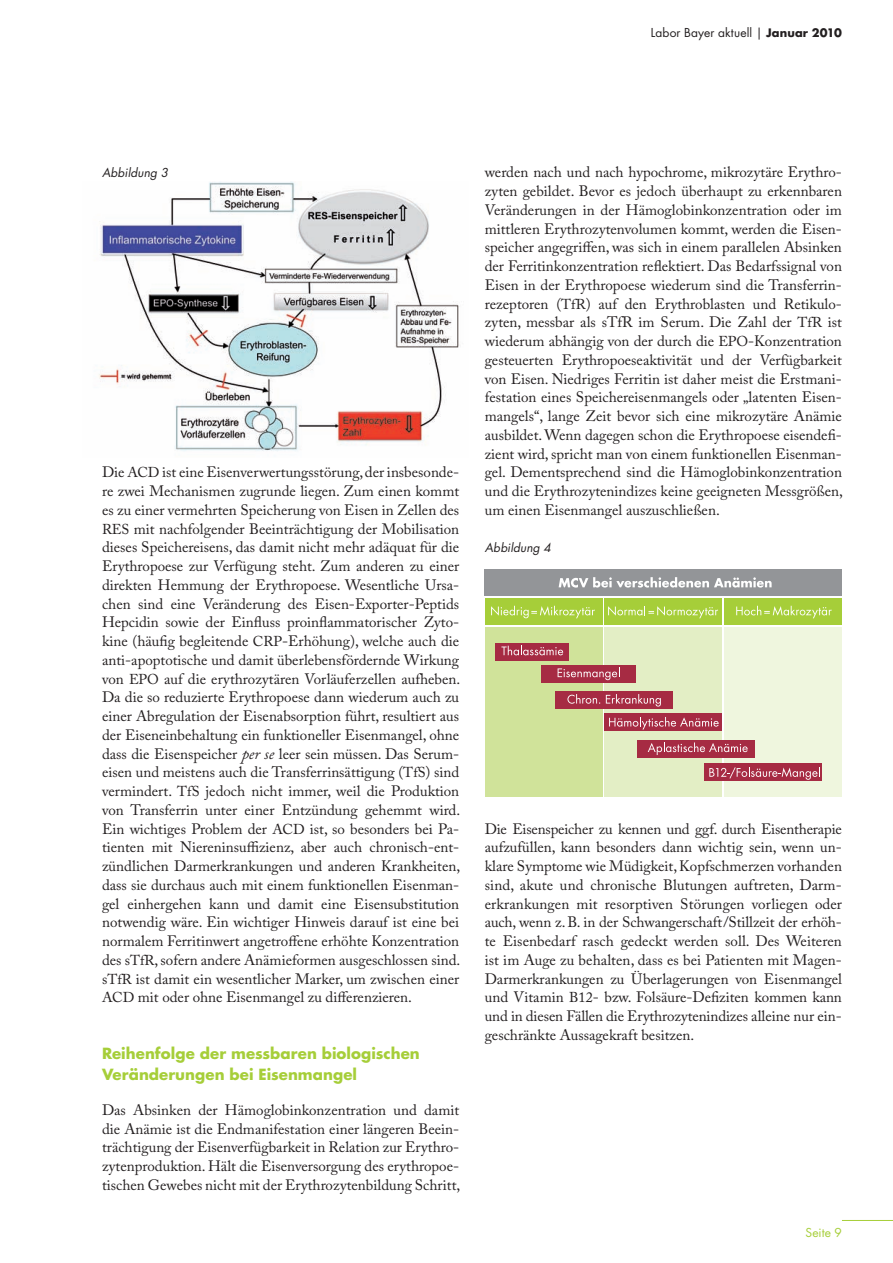
<style>
.page{position:relative;width:893px;height:1263px;background:#fff}
.page>*{position:absolute;margin:0;border:0;box-sizing:border-box;transform-origin:0 0}
.t1{font:15px/18.8px "Adobe Caslon Pro";color:#231f20;text-align:justify}
.t2{font:700 15px/21px "Futura LT";letter-spacing:.005em;color:#a6ce39}
.t3{font:12px "Futura LT";letter-spacing:.01em;color:#231f20}
.t4{font:italic 12px "Futura LT";letter-spacing:.005em;color:#231f20}
.t5{font:12px "Futura LT";letter-spacing:.01em;color:#a6ce39}
.s1{font-weight:700;font-size:11.4px}
.s2{font-size:14.25px}
.s3{font-style:italic;font-size:15.75px}
</style>
<div class="page">
<hr style="left:842px;top:1220px;width:51px;height:1px;background:#a6ce39">
<img style="left:99px;top:182px;width:360px;height:269px">
<div style="left:485px;top:627px;width:117px;height:169px;background:#d0e39a"></div>
<div style="left:605px;top:627px;width:117px;height:169px;background:#e3eec5"></div>
<div style="left:724px;top:627px;width:118px;height:169px;background:#eff6de"></div>
<div style="left:496px;top:643px;width:73px;height:17px;background:#a62b43"></div>
<div style="left:542px;top:665px;width:94px;height:17px;background:#a62b43"></div>
<div style="left:555px;top:691px;width:118px;height:18px;background:#a62b43"></div>
<div style="left:605px;top:714px;width:117px;height:17px;background:#a62b43"></div>
<div style="left:638px;top:740px;width:117px;height:17px;background:#a62b43"></div>
<div style="left:704px;top:763px;width:118px;height:18px;background:#a62b43"></div>
<div style="left:485px;top:570px;width:357px;height:26px;background:#939598"></div>
<div style="left:485px;top:598px;width:117px;height:26px;background:#a6ce39"></div>
<div style="left:605px;top:598px;width:117px;height:26px;background:#a6ce39"></div>
<div style="left:724px;top:598px;width:118px;height:26px;background:#a6ce39"></div>
<svg style="left:491px;top:606px;width:104px;height:12px"></svg>
<svg style="left:608px;top:606px;width:110px;height:12px"></svg>
<svg style="left:736px;top:606px;width:96px;height:12px"></svg>
<svg style="left:501px;top:646px;width:62px;height:9px"></svg>
<svg style="left:558px;top:668px;width:62px;height:12px"></svg>
<svg style="left:567px;top:694px;width:33px;height:10px"></svg>
<svg style="left:606px;top:694px;width:55px;height:12px"></svg>
<svg style="left:609px;top:717px;width:110px;height:12px"></svg>
<svg style="left:648px;top:742px;width:100px;height:13px"></svg>
<svg style="left:709px;top:767px;width:111px;height:13px"></svg>
<svg style="left:559px;top:577px;width:213px;height:11px"></svg>
<p class="t3" style="left:651px;top:24px;width:193px">Labor Bayer aktuell | <span class="s1">Januar 2010</span></p>
<p class="t4" style="left:102px;top:165px;width:68px">Abbildung 3</p>
<p class="t1" style="left:102px;top:463px;width:360px">Die <span class="s2">ACD</span> ist eine Eisenverwertungsstörung, der insbesonde&shy;re zwei Mechanismen zugrunde liegen. Zum einen kommt es zu einer vermehrten Speicherung von Eisen in Zellen des <span class="s2">RES</span> mit nachfolgender Beeinträchtigung der Mobilisation dieses Speichereisens, das damit nicht mehr adäquat für die Erythropoese zur Verfügung steht. Zum anderen zu einer direkten Hemmung der Erythropoese. Wesentliche Ursa&shy;chen sind eine Veränderung des Eisen-Exporter-Peptids Hepcidin sowie der Einfluss proinflammatorischer Zyto&shy;kine (häufig begleitende <span class="s2">CRP</span>-Erhöhung), welche auch die anti-apoptotische und damit überlebensfördernde Wirkung von <span class="s2">EPO</span> auf die erythrozytären Vorläuferzellen aufheben.<br>Da die so reduzierte Erythropoese dann wiederum auch zu einer Abregulation der Eisenabsorption führt, resultiert aus der Eiseneinbehaltung ein funktioneller Eisenmangel, ohne dass die Eisenspeicher <span class="s3">per se</span> leer sein müssen. Das Serum&shy;eisen und meistens auch die Transferrinsättigung (<span class="s2">TfS</span>) sind vermindert. <span class="s2">TfS</span> jedoch nicht immer, weil die Produktion von Transferrin unter einer Entzündung gehemmt wird.<br>Ein wichtiges Problem der <span class="s2">ACD</span> ist, so besonders bei Pa&shy;tienten mit Niereninsuffizienz, aber auch chronisch-ent&shy;zündlichen Darmerkrankungen und anderen Krankheiten, dass sie durchaus auch mit einem funktionellen Eisenman&shy;gel einhergehen kann und damit eine Eisensubstitution notwendig wäre. Ein wichtiger Hinweis darauf ist eine bei normalem Ferritinwert angetroffene erhöhte Konzentration des s<span class="s2">TfR</span>, sofern andere Anämieformen ausgeschlossen sind. s<span class="s2">TfR</span> ist damit ein wesentlicher Marker, um zwischen einer <span class="s2">ACD</span> mit oder ohne Eisenmangel zu differenzieren.</p>
<p class="t2" style="left:102px;top:1042px;width:319px">Reihenfolge der messbaren biologischen<br>Veränderungen bei Eisenmangel</p>
<p class="t1" style="left:102px;top:1100px;width:360px">Das Absinken der Hämoglobinkonzentration und damit die Anämie ist die Endmanifestation einer längeren Beein&shy;trächtigung der Eisenverfügbarkeit in Relation zur Erythro&shy;zytenproduktion. Hält die Eisenversorgung des erythropoe&shy;tischen Gewebes nicht mit der Erythrozytenbildung Schritt,</p>
<p class="t1" style="left:485px;top:163px;width:360px">werden nach und nach hypochrome, mikrozytäre Erythro&shy;zyten gebildet. Bevor es jedoch überhaupt zu erkennbaren Veränderungen in der Hämoglobinkonzentration oder im mittleren Erythrozytenvolumen kommt, werden die Eisen&shy;speicher angegriffen, was sich in einem parallelen Absinken der Ferritinkonzentration reflektiert. Das Bedarfssignal von Eisen in der Erythropoese wiederum sind die Transferrin&shy;rezeptoren (<span class="s2">TfR</span>) auf den Erythroblasten und Retikulo&shy;zyten, messbar als sTfR im Serum. Die Zahl der <span class="s2">TfR</span> ist wiederum abhängig von der durch die <span class="s2">EPO</span>-Konzentration gesteuerten Erythropoeseaktivität und der Verfügbarkeit von Eisen. Niedriges Ferritin ist daher meist die Erstmani&shy;festation eines Speichereisenmangels oder „latenten Eisen&shy;mangels“, lange Zeit bevor sich eine mikrozytäre Anämie ausbildet. Wenn dagegen schon die Erythropoese eisendefi&shy;zient wird, spricht man von einem funktionellen Eisenman&shy;gel. Dementsprechend sind die Hämoglobinkonzentration und die Erythrozytenindizes keine geeigneten Messgrößen, um einen Eisenmangel auszuschließen.</p>
<p class="t4" style="left:485px;top:540px;width:68px">Abbildung 4</p>
<p class="t1" style="left:485px;top:819px;width:359px">Die Eisenspeicher zu kennen und ggf. durch Eisentherapie aufzufüllen, kann besonders dann wichtig sein, wenn un&shy;klare Symptome wie Müdigkeit, Kopfschmerzen vorhanden sind, akute und chronische Blutungen auftreten, Darm&shy;erkrankungen mit resorptiven Störungen vorliegen oder auch, wenn z. B. in der Schwangerschaft/Stillzeit der erhöh&shy;te Eisenbedarf rasch gedeckt werden soll. Des Weiteren ist im Auge zu behalten, dass es bei Patienten mit Magen-Darmerkrankungen zu Überlagerungen von Eisenmangel und Vitamin <span class="s2">B12</span>- bzw. Folsäure-Defiziten kommen kann und in diesen Fällen die Erythrozytenindizes alleine nur ein&shy;geschränkte Aussagekraft besitzen.</p>
<p class="t5" style="left:805px;top:1224px;width:38px">Seite 9</p>
</div>
